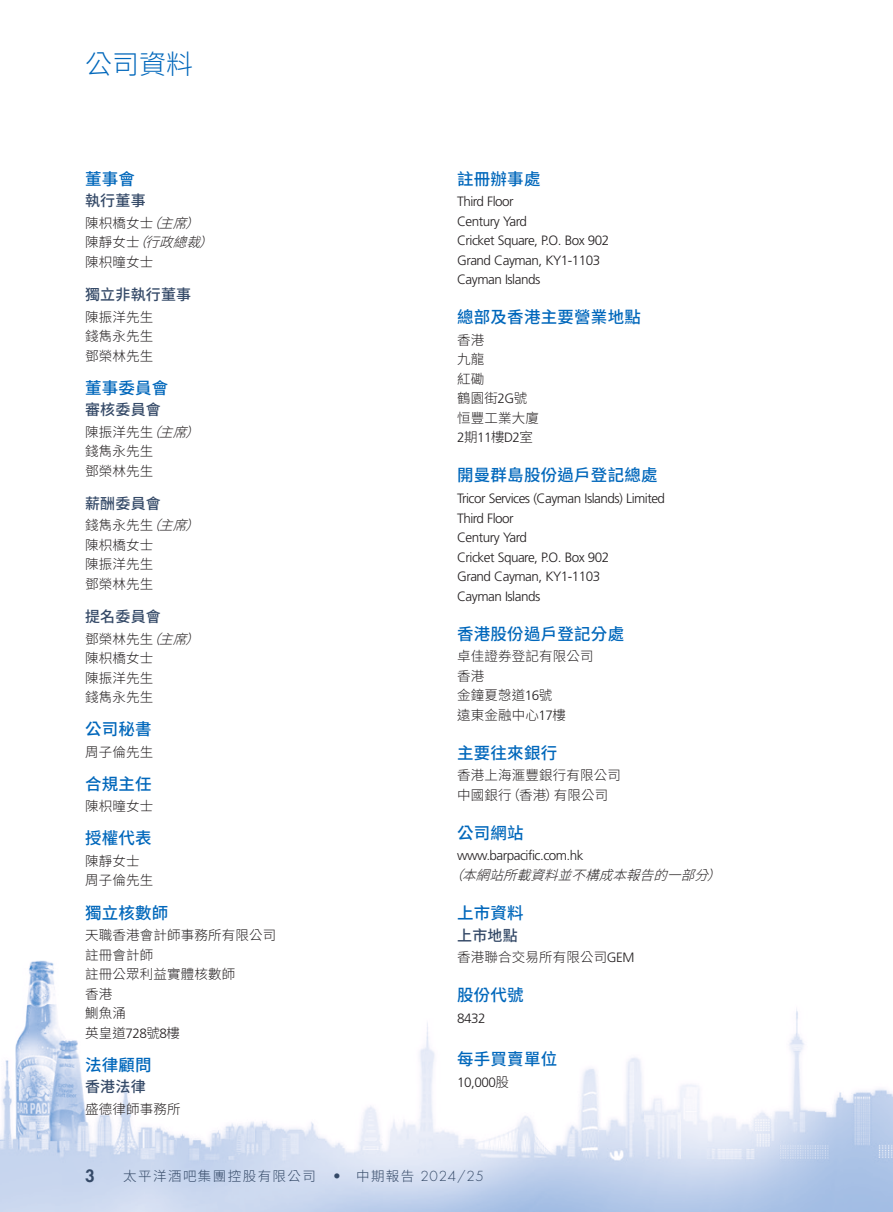
<style>
.page{position:relative;width:893px;height:1212px;background:#fff}
.page>*{position:absolute;margin:0;border:0;box-sizing:border-box;transform-origin:0 0}
.t1{font:300 27px "Source Han Sans TC";color:#0067bb}
.Heading_1{font:500 16.5px "Source Han Sans TC";letter-spacing:.015em;color:#0067bb}
.t2{font:800 16.5px "Futura Std";color:#344967}
.Heading_2{font:500 15px "Source Han Sans TC";letter-spacing:.015em;color:#344967}
.Body_Text{font:300 13.5px "Source Han Sans TC";letter-spacing:.015em;color:#231f20}
.Body_Text-2{font:300 13.5px "Frutiger LT Std";letter-spacing:-.035em;color:#231f20}
.Body_Text-3{font:italic 300 13.5px "Source Han Sans TC";color:#231f20}
.t3{font:300 13.5px "Source Han Sans TC";letter-spacing:.105em;color:#344967}
.t4{font:300 13.5px "Futura Std";letter-spacing:.055em;color:#344967}
.s1{font-style:italic}
.s2{font-family:"Frutiger LT Std"}
.s3{font-family:"Source Han Sans TC"}
.s4{font-family:"Futura Std"}
</style>
<div class="page">
<img style="left:0;top:960px;width:893px;height:252px">
<h1 class="t1" style="left:85px;top:48px;width:110px">公司資料</h1>
<p class="Heading_1" style="left:85px;top:169px;width:51px">董事會</p>
<p class="Heading_2" style="left:85px;top:192px;width:62px">執行董事</p>
<p class="Body_Text-3" style="left:147px;top:215px;width:25px">（</p>
<p class="Body_Text-3" style="left:185px;top:215px;width:25px">(</p>
<p class="Body_Text" style="left:85px;top:215px;width:113px">陳枳橋女士<span class="s1">主席</span></p>
<p class="Body_Text-3" style="left:133px;top:235px;width:25px">（</p>
<p class="Body_Text" style="left:85px;top:254px;width:70px">陳枳曈女士</p>
<p class="Heading_2" style="left:85px;top:286px;width:108px">獨立非執行董事</p>
<p class="Body_Text" style="left:85px;top:309px;width:70px">陳振洋先生</p>
<p class="Body_Text" style="left:85px;top:328px;width:70px">錢雋永先生</p>
<p class="Body_Text" style="left:85px;top:348px;width:70px">鄧榮林先生</p>
<p class="Heading_1" style="left:85px;top:378px;width:85px">董事委員會</p>
<p class="Heading_2" style="left:85px;top:401px;width:77px">審核委員會</p>
<p class="Body_Text-3" style="left:185px;top:424px;width:25px">(</p>
<p class="Body_Text-3" style="left:199px;top:235px;width:25px">(</p>
<p class="Body_Text" style="left:85px;top:235px;width:127px">陳靜女士<span class="s1">行政總裁</span></p>
<p class="Body_Text-3" style="left:147px;top:424px;width:25px">（</p>
<p class="Body_Text" style="left:85px;top:424px;width:113px">陳振洋先生<span class="s1">主席</span></p>
<p class="Body_Text" style="left:85px;top:444px;width:70px">錢雋永先生</p>
<p class="Body_Text" style="left:85px;top:463px;width:70px">鄧榮林先生</p>
<p class="Heading_2" style="left:85px;top:495px;width:77px">薪酬委員會</p>
<p class="Body_Text-3" style="left:147px;top:518px;width:25px">（</p>
<p class="Body_Text-3" style="left:185px;top:518px;width:25px">(</p>
<p class="Body_Text" style="left:85px;top:518px;width:113px">錢雋永先生<span class="s1">主席</span></p>
<p class="Body_Text" style="left:85px;top:537px;width:70px">陳枳橋女士</p>
<p class="Body_Text" style="left:85px;top:557px;width:70px">陳振洋先生</p>
<p class="Body_Text" style="left:85px;top:576px;width:70px">鄧榮林先生</p>
<p class="Heading_2" style="left:85px;top:608px;width:77px">提名委員會</p>
<p class="Body_Text-3" style="left:147px;top:631px;width:25px">（</p>
<p class="Body_Text-3" style="left:185px;top:631px;width:25px">(</p>
<p class="Body_Text" style="left:85px;top:631px;width:113px">鄧榮林先生<span class="s1">主席</span></p>
<p class="Body_Text" style="left:85px;top:650px;width:70px">陳枳橋女士</p>
<p class="Body_Text" style="left:85px;top:670px;width:70px">陳振洋先生</p>
<p class="Body_Text" style="left:85px;top:689px;width:70px">錢雋永先生</p>
<p class="Heading_1" style="left:85px;top:720px;width:68px">公司秘書</p>
<p class="Body_Text" style="left:85px;top:744px;width:70px">周子倫先生</p>
<p class="Heading_1" style="left:85px;top:774px;width:68px">合規主任</p>
<p class="Body_Text" style="left:85px;top:799px;width:70px">陳枳曈女士</p>
<p class="Heading_1" style="left:85px;top:829px;width:68px">授權代表</p>
<p class="Body_Text" style="left:85px;top:853px;width:56px">陳靜女士</p>
<p class="Body_Text" style="left:85px;top:873px;width:70px">周子倫先生</p>
<p class="Heading_1" style="left:85px;top:903px;width:85px">獨立核數師</p>
<p class="Body_Text" style="left:85px;top:927px;width:193px">天職香港會計師事務所有限公司</p>
<p class="Body_Text" style="left:85px;top:947px;width:70px">註冊會計師</p>
<p class="Body_Text" style="left:85px;top:966px;width:152px">註冊公眾利益實體核數師</p>
<p class="Body_Text" style="left:85px;top:986px;width:29px">香港</p>
<p class="Body_Text" style="left:85px;top:1005px;width:42px">鰂魚涌</p>
<p class="Body_Text" style="left:85px;top:1025px;width:96px">英皇道<span class="s2">728</span>號樓<span class="s2">8</span></p>
<p class="Heading_1" style="left:85px;top:1055px;width:68px">法律顧問</p>
<p class="Heading_2" style="left:85px;top:1078px;width:62px">香港法律</p>
<p class="Body_Text" style="left:85px;top:1101px;width:97px">盛德律師事務所</p>
<p class="Heading_1" style="left:457px;top:169px;width:85px">註冊辦事處</p>
<p class="Body_Text-2" style="left:457px;top:194px;width:58px">Third Floor</p>
<p class="Body_Text-2" style="left:457px;top:213px;width:71px">Century Yard</p>
<p class="Body_Text-2" style="left:457px;top:233px;width:154px">Cricket Square O. P, . Box 902</p>
<p class="Body_Text-2" style="left:457px;top:252px;width:145px">Grand Cayman, KY1-1103</p>
<p class="Body_Text-2" style="left:457px;top:272px;width:85px">Cayman Islands</p>
<p class="Heading_1" style="left:457px;top:308px;width:185px">總部及香港主要營業地點</p>
<p class="Body_Text" style="left:457px;top:332px;width:29px">香港</p>
<p class="Body_Text" style="left:457px;top:352px;width:29px">九龍</p>
<p class="Body_Text" style="left:457px;top:371px;width:29px">紅磡</p>
<p class="Body_Text" style="left:457px;top:391px;width:72px">鶴園街<span class="s2">2G</span>號</p>
<p class="Body_Text" style="left:457px;top:410px;width:83px">恒豐工業大廈</p>
<p class="Body_Text-2" style="left:457px;top:430px;width:78px"><span class="s3">期</span>2 11<span class="s3">樓</span>D <span class="s3">室</span>2</p>
<p class="Heading_1" style="left:457px;top:466px;width:202px">開曼群島股份過戶登記總處</p>
<p class="Body_Text-2" style="left:457px;top:491px;width:210px">Tricor Services (Cayman Islands) Limited</p>
<p class="Body_Text-2" style="left:457px;top:510px;width:58px">Third Floor</p>
<p class="Body_Text-2" style="left:457px;top:530px;width:71px">Century Yard</p>
<p class="Body_Text-2" style="left:457px;top:549px;width:154px">Cricket Square O. P, . Box 902</p>
<p class="Body_Text-2" style="left:457px;top:569px;width:145px">Grand Cayman, KY1-1103</p>
<p class="Body_Text-2" style="left:457px;top:588px;width:85px">Cayman Islands</p>
<p class="Heading_1" style="left:457px;top:624px;width:169px">香港股份過戶登記分處</p>
<p class="Body_Text" style="left:457px;top:649px;width:138px">卓佳證券登記有限公司</p>
<p class="Body_Text" style="left:457px;top:668px;width:29px">香港</p>
<p class="Body_Text" style="left:457px;top:688px;width:97px">金鐘夏愨道<span class="s2">16</span>號</p>
<p class="Body_Text" style="left:457px;top:707px;width:110px">遠東金融中心<span class="s2">17</span>樓</p>
<p class="Heading_1" style="left:457px;top:743px;width:102px">主要往來銀行</p>
<p class="Body_Text" style="left:457px;top:768px;width:165px">香港上海滙豐銀行有限公司</p>
<p class="Body_Text" style="left:554px;top:787px;width:56px">有限公司</p>
<p class="Body_Text" style="left:507px;top:787px;width:54px">（香港）</p>
<p class="Body_Text" style="left:457px;top:787px;width:56px">中國銀行</p>
<p class="Heading_1" style="left:457px;top:823px;width:68px">公司網站</p>
<p class="Body_Text-2" style="left:457px;top:848px;width:128px">www.barpacific.com.hk</p>
<p class="Body_Text-3" style="left:449px;top:867px;width:25px">（</p>
<p class="Heading_1" style="left:457px;top:904px;width:68px">上市資料</p>
<p class="Heading_2" style="left:457px;top:927px;width:62px">上市地點</p>
<p class="Body_Text" style="left:457px;top:950px;width:179px">香港聯合交易所有限公司<span class="s2">GEM</span></p>
<p class="Heading_1" style="left:457px;top:986px;width:68px">股份代號</p>
<p class="Body_Text-2" style="left:457px;top:1010px;width:30px">8432</p>
<p class="Heading_1" style="left:457px;top:1049px;width:102px">每手買賣單位</p>
<p class="Body_Text-2" style="left:457px;top:1074px;width:53px">10,000<span class="s3">股</span></p>
<p class="Body_Text-3" style="left:707px;top:867px;width:25px">(</p>
<p class="Body_Text-3" style="left:462px;top:867px;width:258px">本網站所載資料並不構成本報告的一部分</p>
<p class="t2" style="left:85px;top:1166px;width:11px">3</p>
<p class="t3" style="left:123px;top:1168px;width:194px">太平洋酒吧集團控股有限公司</p>
<p class="t3" style="left:333px;top:1168px;width:83px"><span class="s4">•</span>　中期報告</p>
<p class="t4" style="left:420px;top:1168px;width:65px">2024/25</p>
</div>
